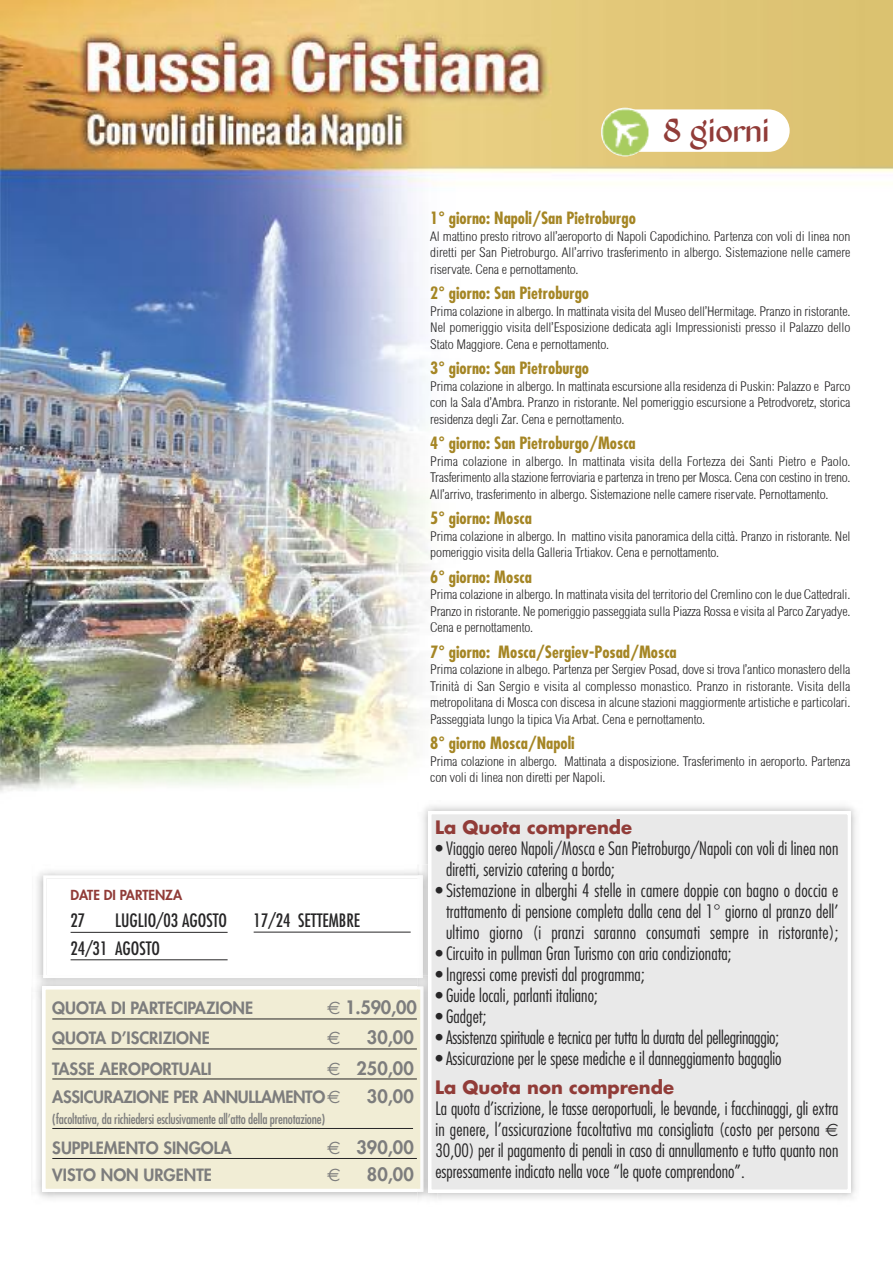
<style>
.page{position:relative;width:893px;height:1263px;background:#fff}
.page>*{position:absolute;margin:0;border:0;box-sizing:border-box;transform-origin:0 0}
.t1{font:36.3px "Kingthings Exeter";color:#913c38}
.t2{font:300 condensed 18px/21px "Futura";letter-spacing:.005em;color:#272627}
.t3{font:condensed 18px/27.5px "Futura";color:#272627}
.t4{font:800 18px "Futura";color:#7d7d7d}
.t5{font:700 18px "Futura";color:#913c38}
.t6{font:18px "Euro Sans";color:#7d7d7d}
.t7{font:700 condensed 16.5px "Futura";color:#a58625}
.t8{font:800 16.5px "Futura";color:#7d7d7d}
.t9{font:800 16.5px "Futura";letter-spacing:-.02em;color:#7d7d7d}
.t10{font:13.5px/16.5px "Sertig";letter-spacing:-.01em;color:#272627;text-align:justify}
.t11{font:condensed 13.5px "Futura";letter-spacing:-.015em;color:#7d7d7d}
.t12{font:800 13.5px "Futura";color:#913c38}
.s1{font-family:"Euro Sans";font-weight:400}
.s2{font-family:"Euro Sans";font-weight:400;font-size:18px}
</style>
<div class="page">
<img style="left:0;top:0;width:893px;height:792px">
<div style="left:604px;top:109px;width:186px;height:43px;background:#fff;border-radius:21px"></div>
<img style="left:601px;top:108px;width:48px;height:48px;border-radius:50%">
<div style="left:32px;top:975px;width:385px;height:17px;background:#dedede"></div>
<div style="left:43px;top:986px;width:374px;height:203px;background:#f1edd5"></div>
<hr style="left:52px;top:1019px;width:365px;height:1px;background:#272627">
<hr style="left:52px;top:1049px;width:365px;height:1px;background:#272627">
<hr style="left:52px;top:1079px;width:365px;height:1px;background:#272627">
<hr style="left:52px;top:1128px;width:361px;height:1px;background:#272627">
<hr style="left:52px;top:1158px;width:365px;height:1px;background:#272627">
<img style="left:423px;top:806px;width:433px;height:393px">
<img style="left:417px;top:864px;width:21px;height:338px">
<img style="left:417px;top:975px;width:11px;height:17px">
<svg style="left:43px;top:875px;width:380px;height:103px"></svg>
<img style="left:417px;top:986px;width:6px;height:206px">
<div style="left:428px;top:811px;width:422px;height:381px;background:#e9e9e9"></div>
<svg style="left:825px;top:1123px;width:13px;height:13px"></svg>
<h1 class="t1" style="left:663px;top:108px;width:108px">8 giorni</h1>
<p class="t12" style="left:71px;top:888px;width:113px">DATE DI PARTENZA</p>
<h2 class="t3" style="left:71px;top:908px;width:16px">27</h2>
<h2 class="t3" style="left:71px;top:908px;width:158px;text-indent:45px">LUGLIO/03 AGOSTO<br>24/31 AGOSTO</h2>
<h2 class="t3" style="left:254px;top:907px;width:108px">17/24 SETTEMBRE</h2>
<p class="t8" style="left:52px;top:1000px;width:202px">QUOTA DI PARTECIPAZIONE</p>
<h2 class="t4" style="left:327px;top:999px;width:91px"><span class="s1">€</span> 1.590,00</h2>
<p class="t8" style="left:52px;top:1030px;width:159px">QUOTA D’ISCRIZIONE</p>
<h2 class="t6" style="left:327px;top:1028px;width:15px">€</h2>
<h2 class="t4" style="left:367px;top:1029px;width:48px">30,00</h2>
<p class="t8" style="left:52px;top:1060px;width:161px">TASSE AEROPORTUALI</p>
<h2 class="t4" style="left:327px;top:1059px;width:88px"><span class="s1">€</span> 250,00</h2>
<p class="t9" style="left:52px;top:1089px;width:290px">ASSICURAZIONE PER ANNULLAMENTO<span class="s2">€</span></p>
<h2 class="t4" style="left:367px;top:1088px;width:48px">30,00</h2>
<p class="t11" style="left:52px;top:1113px;width:274px">(facoltativa, da richiedersi esclusivamente all’atto della prenotazione)</p>
<p class="t8" style="left:52px;top:1140px;width:181px">SUPPLEMENTO SINGOLA</p>
<h2 class="t4" style="left:327px;top:1139px;width:88px"><span class="s1">€</span> 390,00</h2>
<p class="t8" style="left:52px;top:1167px;width:161px">VISTO NON URGENTE</p>
<h2 class="t6" style="left:327px;top:1164px;width:15px">€</h2>
<h2 class="t4" style="left:367px;top:1166px;width:48px">80,00</h2>
<p class="t7" style="left:430px;top:211px;width:207px">1° giorno: Napoli/San Pietroburgo</p>
<p class="t10" style="left:430px;top:229px;width:422px">Al mattino presto ritrovo all’aeroporto di Napoli Capodichino. Partenza con voli di linea non diretti per San Pietroburgo. All’arrivo trasferimento in albergo. Sistemazione nelle camere riservate. Cena e pernottamento.</p>
<p class="t7" style="left:430px;top:286px;width:160px">2° giorno: San Pietroburgo</p>
<p class="t10" style="left:430px;top:304px;width:422px">Prima colazione in albergo. In mattinata visita del Museo dell’Hermitage. Pranzo in ristorante.<br>Nel pomeriggio visita dell’Esposizione dedicata agli Impressionisti presso il Palazzo dello Stato Maggiore. Cena e pernottamento.</p>
<p class="t7" style="left:430px;top:361px;width:160px">3° giorno: San Pietroburgo</p>
<p class="t10" style="left:430px;top:379px;width:422px">Prima colazione in albergo. In mattinata escursione alla residenza di Puskin: Palazzo e Parco con la Sala d’Ambra. Pranzo in ristorante. Nel pomeriggio escursione a Petrodvoretz, storica residenza degli Zar. Cena e pernottamento.</p>
<p class="t7" style="left:430px;top:436px;width:207px">4° giorno: San Pietroburgo/Mosca</p>
<p class="t10" style="left:430px;top:454px;width:422px">Prima colazione in albergo. In mattinata visita della Fortezza dei Santi Pietro e Paolo.<br>Trasferimento alla stazione ferroviaria e partenza in treno per Mosca. Cena con cestino in treno.<br>All’arrivo, trasferimento in albergo. Sistemazione nelle camere riservate. Pernottamento.</p>
<p class="t7" style="left:430px;top:511px;width:103px">5° giorno: Mosca</p>
<p class="t10" style="left:430px;top:529px;width:422px">Prima colazione in albergo. In mattino visita panoramica della città. Pranzo in ristorante. Nel pomeriggio visita della Galleria Trtiakov. Cena e pernottamento.</p>
<p class="t7" style="left:430px;top:569px;width:103px">6° giorno: Mosca</p>
<p class="t10" style="left:430px;top:587px;width:422px">Prima colazione in albergo. In mattinata visita del territorio del Cremlino con le due Cattedrali.<br>Pranzo in ristorante. Ne pomeriggio passeggiata sulla Piazza Rossa e visita al Parco Zaryadye.<br>Cena e pernottamento.</p>
<p class="t7" style="left:430px;top:644px;width:248px">7° giorno: Mosca/Sergiev-Posad/Mosca</p>
<p class="t10" style="left:430px;top:662px;width:422px">Prima colazione in albego. Partenza per Sergiev Posad, dove si trova l’antico monastero della Trinità di San Sergio e visita al complesso monastico. Pranzo in ristorante. Visita della metropolitana di Mosca con discesa in alcune stazioni maggiormente artistiche e particolari.<br>Passeggiata lungo la tipica Via Arbat. Cena e pernottamento.</p>
<p class="t7" style="left:430px;top:736px;width:146px">8° giorno Mosca/Napoli</p>
<p class="t10" style="left:430px;top:754px;width:422px">Prima colazione in albergo. Mattinata a disposizione. Trasferimento in aeroporto. Partenza con voli di linea non diretti per Napoli.</p>
<h2 class="t5" style="left:435px;top:819px;width:198px">La Quota comprende</h2>
<h2 class="t2" style="left:446px;top:839px;width:394px;text-indent:-11px">• Viaggio aereo Napoli/Mosca e San Pietroburgo/Napoli con voli di linea non diretti, servizio catering a bordo;</h2>
<h2 class="t2" style="left:435px;top:881px;width:404px;text-align:center">• Sistemazione in alberghi 4 stelle in camere doppie con bagno o doccia e trattamento di pensione completa dalla cena del 1° giorno al pranzo dell’ ultimo giorno (i pranzi saranno consumati sempre in ristorante);</h2>
<h2 class="t2" style="left:435px;top:944px;width:298px">• Circuito in pullman Gran Turismo con aria condizionata;</h2>
<h2 class="t2" style="left:435px;top:965px;width:211px">• Ingressi come previsti dal programma;</h2>
<h2 class="t2" style="left:435px;top:986px;width:164px">• Guide locali, parlanti italiano;</h2>
<h2 class="t2" style="left:435px;top:1007px;width:53px">• Gadget;</h2>
<h2 class="t2" style="left:435px;top:1028px;width:345px">• Assistenza spirituale e tecnica per tutta la durata del pellegrinaggio;</h2>
<h2 class="t2" style="left:435px;top:1049px;width:348px">• Assicurazione per le spese mediche e il danneggiamento bagaglio</h2>
<h2 class="t5" style="left:435px;top:1079px;width:240px">La Quota non comprende</h2>
<p class="t2" style="left:435px;top:1099px;width:404px">La quota d’iscrizione, le tasse aeroportuali, le bevande, i facchinaggi, gli extra in genere, l’assicurazione facoltativa ma consigliata (costo per persona 30,00) per il pagamento di penali in caso di annullamento e tutto quanto non espressamente indicato nella voce “le quote comprendono”.</p>
</div>
